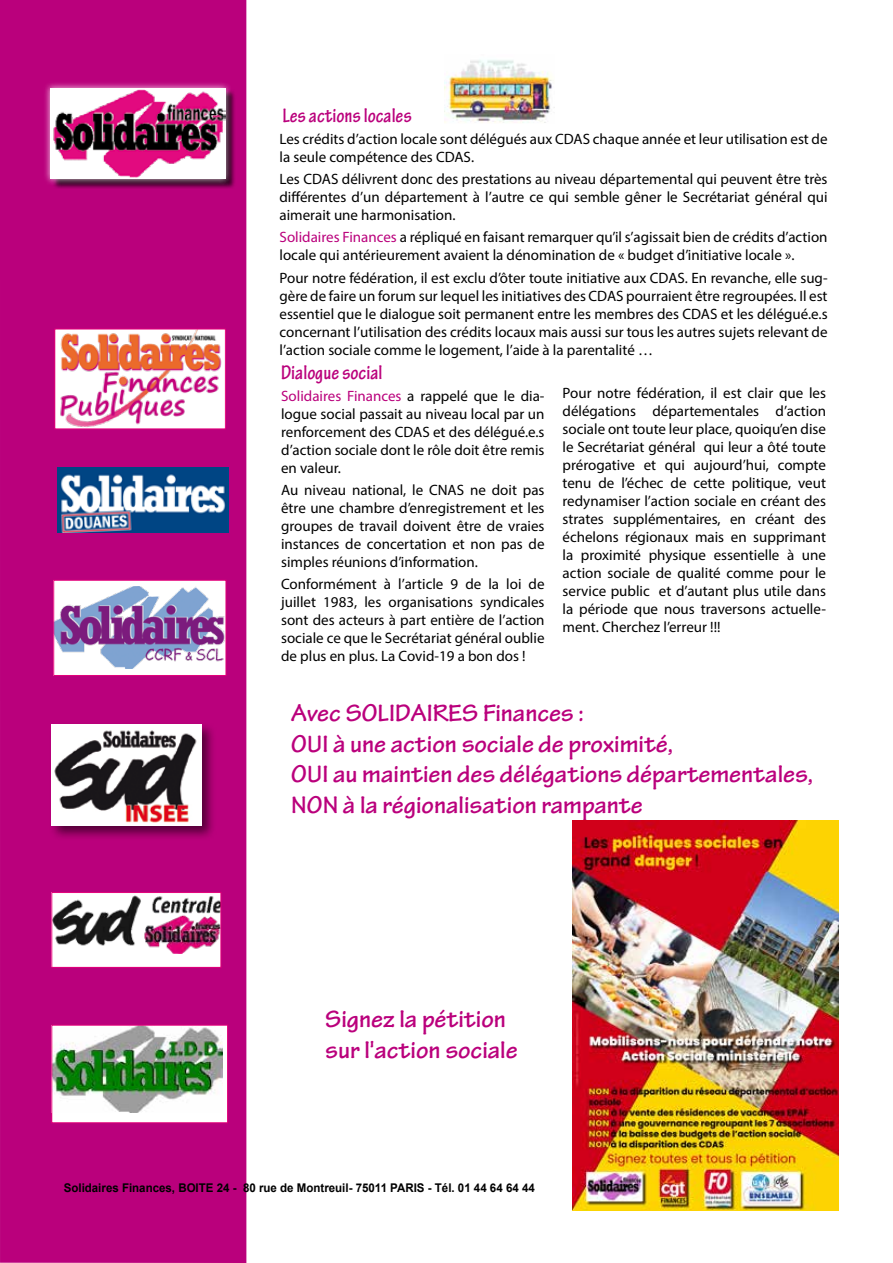
<style>
.page{position:relative;width:893px;height:1263px;background:#fff}
.page>*{position:absolute;margin:0;border:0;box-sizing:border-box;transform-origin:0 0}
.t1{font:700 25.5px/30.6px "Tekton Pro";color:#ba007c}
.t2{font:700 condensed 21px "Tekton Pro";color:#ba007c}
.t3{font:15px/18px "Myriad Pro";color:#000;text-align:justify}
.t4{font:700 12px "Arial";color:#000;scale:.96 1}
.s1{color:#ba007c}
</style>
<div class="page">
<div style="left:0;top:0;width:246px;height:1263px;background:#ba007c"></div>
<img style="left:56px;top:331px;width:168px;height:96px">
<div style="left:54px;top:329px;width:172px;height:100px;border:1px solid #e2007a"></div>
<div style="left:52px;top:892px;width:169px;height:75px;background:#fff"></div>
<img style="left:53px;top:895px;width:166px;height:58px">
<div style="left:51px;top:892px;width:170px;height:76px;border:1px solid #e2007a"></div>
<div style="left:54px;top:580px;width:172px;height:95px;background:#fff"></div>
<img style="left:55px;top:587px;width:169px;height:81px">
<div style="left:53px;top:580px;width:173px;height:96px;border:1px solid #e2007a"></div>
<img style="left:58px;top:467px;width:171px;height:65px">
<div style="left:52px;top:1025px;width:176px;height:98px;background:#fff"></div>
<img style="left:53px;top:1027px;width:170px;height:86px">
<div style="left:49px;top:721px;width:168px;height:120px;background:#000;opacity:.55"></div>
<img style="left:52px;top:724px;width:150px;height:102px">
<div style="left:52px;top:89px;width:184px;height:100px;background:#000;opacity:.75"></div>
<div style="left:44px;top:81px;width:188px;height:104px;background:#fff;opacity:.75"></div>
<img style="left:51px;top:88px;width:175px;height:91px">
<img style="left:573px;top:821px;width:266px;height:389px">
<img style="left:445px;top:60px;width:107px;height:63px">
<h2 class="t2" style="left:282px;top:103px;width:131px">Les actions locales</h2>
<p class="t3" style="left:279px;top:129px;width:550px">Les crédits d’action locale sont délégués aux CDAS chaque année et leur utilisation est de la seule compétence des CDAS.</p>
<p class="t3" style="left:279px;top:170px;width:550px">Les CDAS délivrent donc des prestations au niveau départemental qui peuvent être très différentes d’un département à l’autre ce qui semble gêner le Secrétariat général qui aimerait une harmonisation.</p>
<p class="t3" style="left:279px;top:228px;width:549px"><span class="s1">Solidaires Finances</span> a répliqué en faisant remarquer qu’il s’agissait bien de crédits d’action locale qui antérieurement avaient la dénomination de « budget d’initiative locale ».</p>
<p class="t3" style="left:279px;top:268px;width:550px">Pour notre fédération, il est exclu d’ôter toute initiative aux CDAS. En revanche, elle sug&shy;gère de faire un forum sur lequel les initiatives des CDAS pourraient être regroupées. Il est essentiel que le dialogue soit permanent entre les membres des CDAS et les délégué.e.s concernant l’utilisation des crédits locaux mais aussi sur tous les autres sujets relevant de l’action sociale comme le logement, l’aide à la parentalité …</p>
<h2 class="t2" style="left:281px;top:360px;width:103px">Dialogue social</h2>
<p class="t3" style="left:281px;top:387px;width:265px"><span class="s1">Solidaires Finances</span> a rappelé que le dia&shy;logue social passait au niveau local par un renforcement des CDAS et des délégué.e.s d’action sociale dont le rôle doit être remis en valeur.</p>
<p class="t3" style="left:281px;top:481px;width:265px">Au niveau national, le CNAS ne doit pas être une chambre d’enregistrement et les groupes de travail doivent être de vraies instances de concertation et non pas de simples réunions d’information.</p>
<p class="t3" style="left:281px;top:575px;width:265px">Conformément à l’article 9 de la loi de juillet 1983, les organisations syndicales sont des acteurs à part entière de l’action sociale ce que le Secrétariat général oublie de plus en plus. La Covid-19 a bon dos !</p>
<p class="t3" style="left:563px;top:384px;width:265px">Pour notre fédération, il est clair que les délégations départementales d’action sociale ont toute leur place, quoiqu’en dise le Secrétariat général qui leur a ôté toute prérogative et qui aujourd’hui, compte tenu de l’échec de cette politique, veut redynamiser l’action sociale en créant des strates supplémentaires, en créant des échelons régionaux mais en supprimant la proximité physique essentielle à une action sociale de qualité comme pour le service public et d’autant plus utile dans la période que nous traversons actuelle&shy;ment. Cherchez l’erreur !!!</p>
<h1 class="t1" style="left:291px;top:698px;width:524px">Avec SOLIDAIRES Finances :<br>OUI à une action sociale de proximité,<br>OUI au maintien des délégations départementales, NON à la régionalisation rampante</h1>
<h1 class="t1" style="left:325px;top:1004px;width:194px">Signez la pétition sur l'action sociale</h1>
<p class="t4" style="left:64px;top:1180px;width:492px">Solidaires Finances, BOITE 24 - 80 rue de Montreuil- 75011 PARIS - Tél. 01 44 64 64 44</p>
</div>
